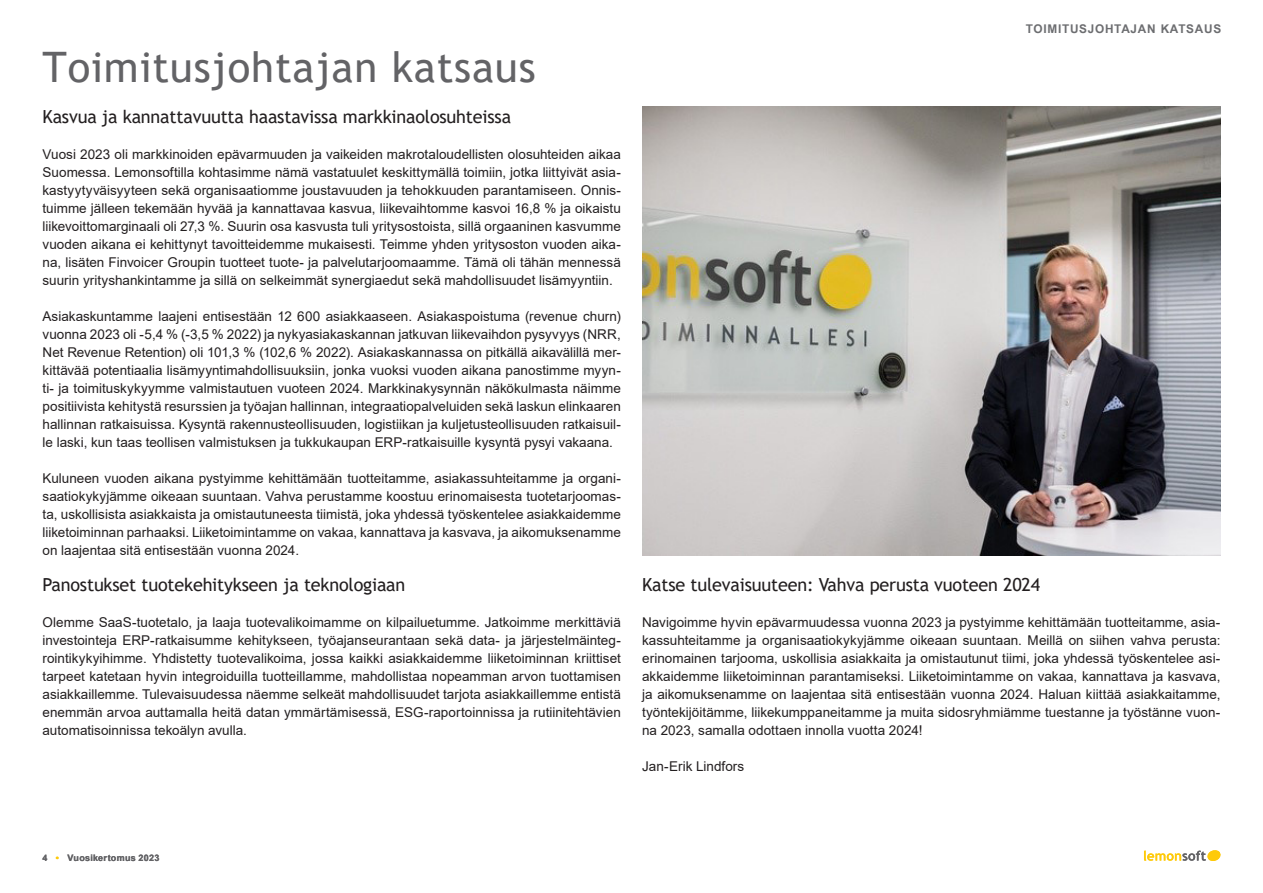
<style>
.page{position:relative;width:1263px;height:893px;background:#fff}
.page>*{position:absolute;margin:0;border:0;box-sizing:border-box;transform-origin:0 0}
.Otsikko_Iso{font:42px "Trebuchet MS";letter-spacing:.02em;color:#636366}
.Otsikko_Pieni{font:18px "Trebuchet MS";letter-spacing:-.01em;color:#231f20}
.Leipis{font:13.5px/18px "Arial";color:#231f20;text-align:justify}
.YLÄSIVU_OTS{font:700 12px "Arial Narrow";letter-spacing:.05em;color:#6c6d70;scale:1.2 1}
.t1{font:700 9px "Arial";letter-spacing:.03em;color:#636366}
.s1{color:#feca0a}
</style>
<div class="page">
<svg style="left:1144px;top:850px;width:77px;height:11px"></svg>
<img style="left:643px;top:107px;width:577px;height:448px">
<p class="Otsikko_Iso" style="left:43px;top:41px;width:495px">Toimitusjohtajan katsaus</p>
<p class="Otsikko_Pieni" style="left:43px;top:105px;width:470px">Kasvua ja kannattavuutta haastavissa markkinaolosuhteissa</p>
<p class="Leipis" style="left:43px;top:145px;width:580px">Vuosi 2023 oli markkinoiden epävarmuuden ja vaikeiden makrotaloudellisten olosuhteiden aikaa Suomessa. Lemonsoftilla kohtasimme nämä vastatuulet keskittymällä toimiin, jotka liittyivät asia&shy;kastyytyväisyyteen sekä organisaatiomme joustavuuden ja tehokkuuden parantamiseen. Onnis&shy;tuimme jälleen tekemään hyvää ja kannattavaa kasvua, liikevaihtomme kasvoi 16,8 % ja oikaistu liikevoittomarginaali oli 27,3 %. Suurin osa kasvusta tuli yritysostoista, sillä orgaaninen kasvumme vuoden aikana ei kehittynyt tavoitteidemme mukaisesti. Teimme yhden yritysoston vuoden aika&shy;na, lisäten Finvoicer Groupin tuotteet tuote- ja palvelutarjoomaamme. Tämä oli tähän mennessä suurin yrityshankintamme ja sillä on selkeimmät synergiaedut sekä mahdollisuudet lisämyyntiin.</p>
<p class="Leipis" style="left:43px;top:307px;width:580px">Asiakaskuntamme laajeni entisestään 12 600 asiakkaaseen. Asiakaspoistuma (revenue churn) vuonna 2023 oli -5,4 % (-3,5 % 2022) ja nykyasiakaskannan jatkuvan liikevaihdon pysyvyys (NRR, Net Revenue Retention) oli 101,3 % (102,6 % 2022). Asiakaskannassa on pitkällä aikavälillä mer&shy;kittävää potentiaalia lisämyyntimahdollisuuksiin, jonka vuoksi vuoden aikana panostimme myyn&shy;ti- ja toimituskykyymme valmistautuen vuoteen 2024. Markkinakysynnän näkökulmasta näimme positiivista kehitystä resurssien ja työajan hallinnan, integraatiopalveluiden sekä laskun elinkaaren hallinnan ratkaisuissa. Kysyntä rakennusteollisuuden, logistiikan ja kuljetusteollisuuden ratkaisuil&shy;le laski, kun taas teollisen valmistuksen ja tukkukaupan ERP-ratkaisuille kysyntä pysyi vakaana.</p>
<p class="Leipis" style="left:43px;top:469px;width:580px">Kuluneen vuoden aikana pystyimme kehittämään tuotteitamme, asiakassuhteitamme ja organi&shy;saatiokykyjämme oikeaan suuntaan. Vahva perustamme koostuu erinomaisesta tuotetarjoomas&shy;ta, uskollisista asiakkaista ja omistautuneesta tiimistä, joka yhdessä työskentelee asiakkaidemme liiketoiminnan parhaaksi. Liiketoimintamme on vakaa, kannattava ja kasvava, ja aikomuksenamme on laajentaa sitä entisestään vuonna 2024.</p>
<p class="Otsikko_Pieni" style="left:43px;top:573px;width:364px">Panostukset tuotekehitykseen ja teknologiaan</p>
<p class="Leipis" style="left:43px;top:613px;width:580px">Olemme SaaS-tuotetalo, ja laaja tuotevalikoimamme on kilpailuetumme. Jatkoimme merkittäviä investointeja ERP-ratkaisumme kehitykseen, työajanseurantaan sekä data- ja järjestelmäinteg&shy;rointikykyihimme. Yhdistetty tuotevalikoima, jossa kaikki asiakkaidemme liiketoiminnan kriittiset tarpeet katetaan hyvin integroiduilla tuotteillamme, mahdollistaa nopeamman arvon tuottamisen asiakkaillemme. Tulevaisuudessa näemme selkeät mahdollisuudet tarjota asiakkaillemme entistä enemmän arvoa auttamalla heitä datan ymmärtämisessä, ESG-raportoinnissa ja rutiinitehtävien automatisoinnissa tekoälyn avulla.</p>
<p class="YLÄSIVU_OTS" style="left:1026px;top:20px;width:164px">TOIMITUSJOHTAJAN KATSAUS</p>
<p class="Otsikko_Pieni" style="left:642px;top:573px;width:400px">Katse tulevaisuuteen: Vahva perusta vuoteen 2024</p>
<p class="Leipis" style="left:642px;top:613px;width:580px">Navigoimme hyvin epävarmuudessa vuonna 2023 ja pystyimme kehittämään tuotteitamme, asia&shy;kassuhteitamme ja organisaatiokykyjämme oikeaan suuntaan. Meillä on siihen vahva perusta: erinomainen tarjooma, uskollisia asiakkaita ja omistautunut tiimi, joka yhdessä työskentelee asi&shy;akkaidemme liiketoiminnan parantamiseksi. Liiketoimintamme on vakaa, kannattava ja kasvava, ja aikomuksenamme on laajentaa sitä entisestään vuonna 2024. Haluan kiittää asiakkaitamme, työntekijöitämme, liikekumppaneitamme ja muita sidosryhmiämme tuestanne ja työstänne vuon&shy;na 2023, samalla odottaen innolla vuotta 2024!</p>
<p class="Leipis" style="left:642px;top:757px;width:104px">Jan-Erik Lindfors</p>
<p class="t1" style="left:43px;top:852px;width:118px">4 <span class="s1">•</span> Vuosikertomus 2023</p>
</div>
